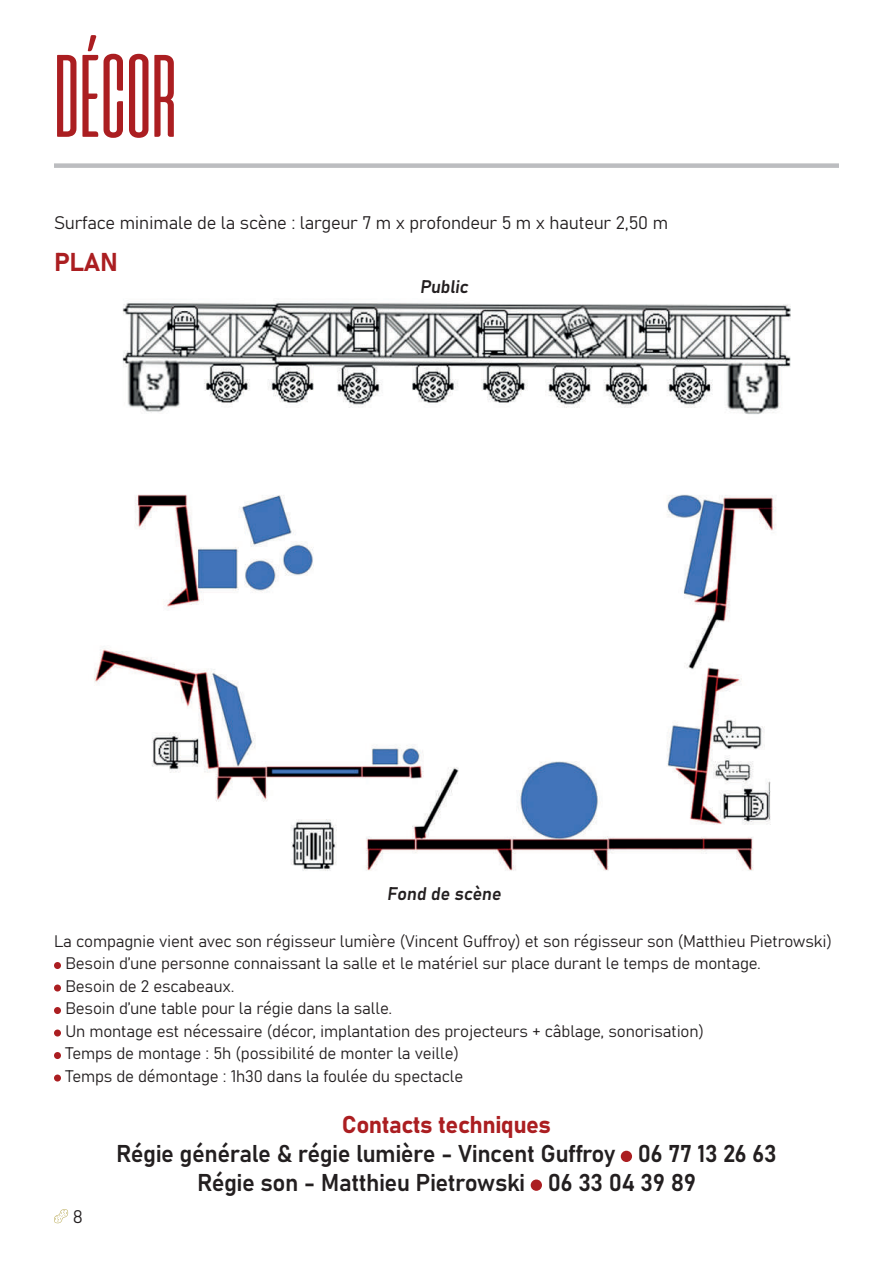
<style>
.page{position:relative;width:893px;height:1263px;background:#fff}
.page>*{position:absolute;margin:0;border:0;box-sizing:border-box;transform-origin:0 0}
.t1{font:300 117px "Cinematografica";color:#ab1e21}
.t2{font:25.5px "Bahnschrift";color:#ab1e21}
.t3{font:24px/28.8px "Bahnschrift";letter-spacing:-.02em;color:#231f20;text-align:center}
.t4{font:24px "Bahnschrift";letter-spacing:-.02em;color:#ab1e21}
.t5{font:18px "Bahnschrift";letter-spacing:-.01em;color:#231f20}
.t6{font:16.5px/22.5px "Bahnschrift";letter-spacing:-.01em;color:#231f20}
</style>
<div class="page">
<div style="left:54px;top:163px;width:785px;height:5px;background:#bcbdc0"></div>
<img style="left:94px;top:302px;width:697px;height:569px">
<div style="left:54px;top:962px;width:7px;height:7px;background:#ab1e21;border-radius:50%"></div>
<div style="left:54px;top:984px;width:7px;height:7px;background:#ab1e21;border-radius:50%"></div>
<div style="left:54px;top:1007px;width:7px;height:7px;background:#ab1e21;border-radius:50%"></div>
<div style="left:54px;top:1029px;width:7px;height:7px;background:#ab1e21;border-radius:50%"></div>
<div style="left:54px;top:1052px;width:7px;height:7px;background:#ab1e21;border-radius:50%"></div>
<div style="left:54px;top:1074px;width:7px;height:7px;background:#ab1e21;border-radius:50%"></div>
<div style="left:621px;top:1151px;width:11px;height:11px;background:#ab1e21;border-radius:50%"></div>
<div style="left:531px;top:1179px;width:11px;height:12px;background:#ab1e21;border-radius:50%"></div>
<svg style="left:54px;top:1209px;width:15px;height:14px"></svg>
<h1 class="t1" style="left:54px;top:35px;width:124px">DÉCOR</h1>
<p class="t5" style="left:54px;top:209px;width:616px">Surface minimale de la scène : largeur 7 m x profondeur 5 m x hauteur 2,50 m</p>
<h2 class="t2" style="left:54px;top:242px;width:66px">PLAN</h2>
<p class="t5" style="left:420px;top:273px;width:53px">Public</p>
<p class="t5" style="left:387px;top:880px;width:119px">Fond de scène</p>
<p class="t6" style="left:65px;top:928px;width:768px;text-indent:-11px">La compagnie vient avec son régisseur lumière (Vincent Guffroy) et son régisseur son (Matthieu Pietrowski)<br>Besoin d’une personne connaissant la salle et le matériel sur place durant le temps de montage.<br>Besoin de 2 escabeaux.<br>Besoin d’une table pour la régie dans la salle.<br>Un montage est nécessaire (décor, implantation des projecteurs + câblage, sonorisation)<br>Temps de montage : 5h (possibilité de monter la veille)<br>Temps de démontage : 1h30 dans la foulée du spectacle</p>
<h3 class="t4" style="left:342px;top:1106px;width:211px">Contacts techniques</h3>
<h3 class="t3" style="left:116px;top:1137px;width:662px">Régie générale &amp; régie lumière - Vincent Guffroy 06 77 13 26 63<br>Régie son - Matthieu Pietrowski 06 33 04 39 89</h3>
<p class="t5" style="left:73px;top:1203px;width:12px">8</p>
</div>
